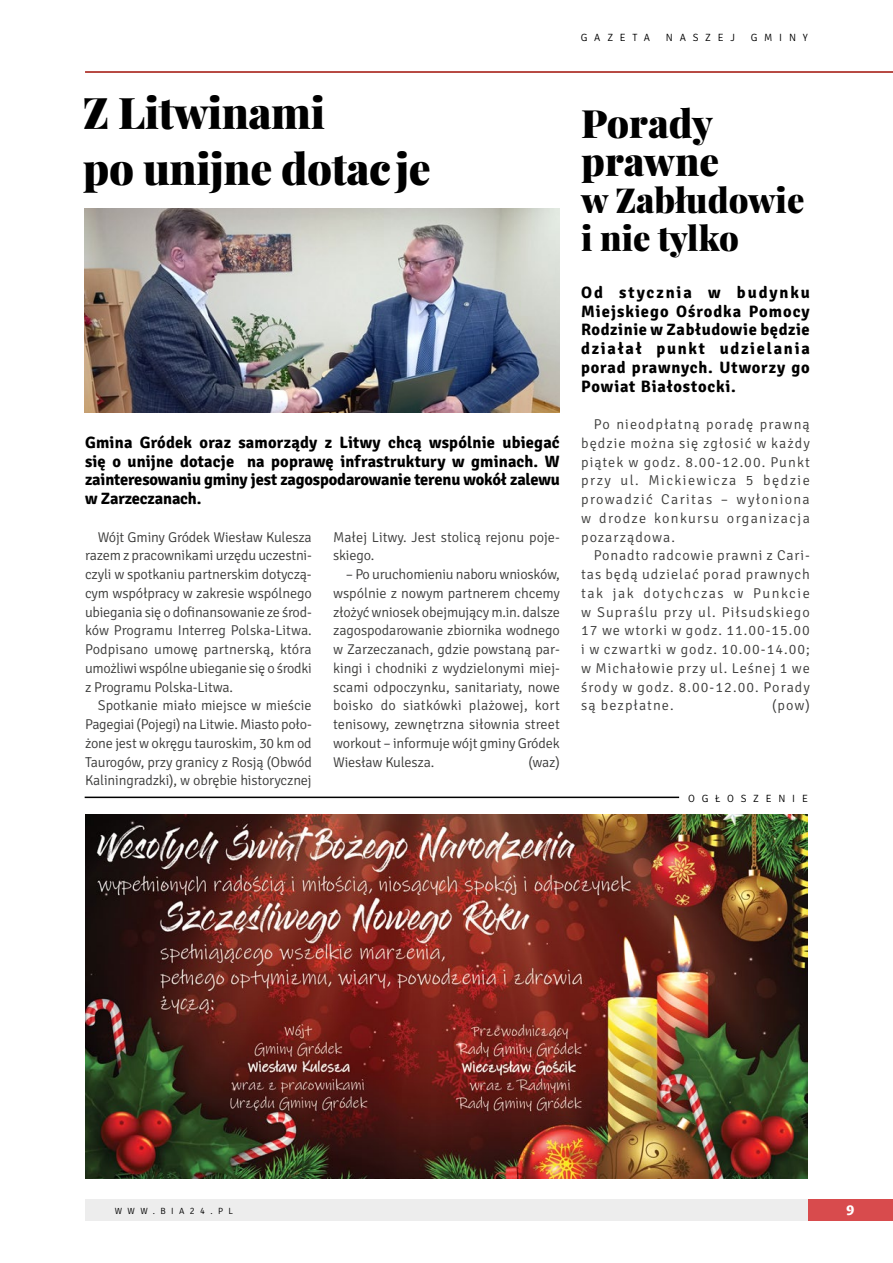
<style>
.page{position:relative;width:893px;height:1263px;background:#fff}
.page>*{position:absolute;margin:0;border:0;box-sizing:border-box;transform-origin:0 0}
.t1{font:900 43.5px/56.2px "Playfair Display";letter-spacing:-.01em;color:#000}
.t2{font:900 39px/37.5px "Playfair Display";color:#000}
.t3{font:900 34.5px/37.5px "Playfair Display";color:#000}
.t4{font:700 16.5px/18.8px "Signika";letter-spacing:.01em;color:#000;text-align:justify}
.t5{font:300 14.25px/18.8px "Signika";letter-spacing:.005em;color:#3c3c3b;text-align:justify}
.t6{font:800 13.5px "Costa Ptf";color:#fff}
.t7{font:300 10.5px "Signika";letter-spacing:.645em;color:#000}
.t8{font:300 9px "Signika";letter-spacing:.605em;color:#000}
</style>
<div class="page">
<div style="left:85px;top:1199px;width:750px;height:21px;background:#ededed"></div>
<div style="left:808px;top:1199px;width:85px;height:21px;background:#d84b4d"></div>
<hr style="left:85px;top:71px;width:808px;height:2px;background:#a11007">
<hr style="left:85px;top:797px;width:594px;height:1px;background:#000">
<img style="left:85px;top:209px;width:474px;height:203px">
<img style="left:85px;top:814px;width:723px;height:364px">
<p class="t7" style="left:581px;top:30px;width:71px">gazeta</p>
<p class="t7" style="left:666px;top:30px;width:71px">naszej</p>
<p class="t7" style="left:751px;top:30px;width:59px">gminy</p>
<h1 class="t1" style="left:83px;top:81px;width:349px">Z Litwinami<br>po unijne dotacje</h1>
<p class="t4" style="left:85px;top:432px;width:476px">Gmina Gródek oraz samorządy z Litwy chcą wspólnie ubiegać się o unijne dotacje na poprawę infrastruktury w gminach. W zainteresowaniu gminy jest zagospodarowanie terenu wokół zalewu w Zarzeczanach.</p>
<p class="t5" style="left:85px;top:526px;width:228px;text-indent:13px">Wójt Gminy Gródek Wiesław Kulesza razem z pracownikami urzędu uczestni&shy;czyli w spotkaniu partnerskim dotyczą&shy;cym współpracy w zakresie wspólnego ubiegania się o dofinansowanie ze środ&shy;ków Programu I nterreg Polska-Litwa.<br>Podpisano umowę partnerską, która umożliwi wspólne ubieganie się o środki z Programu Polska-Litwa.</p>
<p class="t5" style="left:85px;top:695px;width:228px;text-indent:13px">Spotkanie miało miejsce w mieście Pagegiai (Pojegi) na Litwie. Miasto poło&shy;żone jest w okręgu tauroskim, 30 km od Taurogów, przy granicy z Rosją (Obwód Kaliningradzki), w obrębie historycznej</p>
<p class="t5" style="left:333px;top:526px;width:228px">Małej Litwy. Jest stolicą rejonu poje&shy;skiego.</p>
<p class="t5" style="left:333px;top:564px;width:228px;text-indent:13px">– Po uruchomieniu naboru wniosków, wspólnie z nowym partnerem chcemy złożyć wniosek obejmujący m.in. dalsze zagospodarowanie zbiornika wodnego w Zarzeczanach, gdzie powstaną par&shy;kingi i chodniki z wydzielonymi miej&shy;scami odpoczynku, sanitariaty, nowe boisko do siatkówki plażowej, kort tenisowy, zewnętrzna siłownia street workout – informuje wójt gminy Gródek Wiesław Kulesza.</p>
<p class="t5" style="left:528px;top:751px;width:33px">(waz)</p>
<h2 class="t2" style="left:581px;top:102px;width:139px">Porady prawne</h2>
<h3 class="t3" style="left:581px;top:179px;width:225px">w Zabłudowie i nie tylko</h3>
<p class="t4" style="left:581px;top:282px;width:230px">Od stycznia w budynku Miejskiego Ośrodka Pomocy Rodzinie w Zabłudowie będzie działał punkt udzielania porad prawnych. Utworzy go Powiat Białostocki.</p>
<p class="t5" style="left:581px;top:414px;width:230px;text-indent:13px">Po nieodpłatną poradę prawną będzie można się zgłosić w każdy piątek w godz. 8.00-12.00. Punkt przy ul. Mickiewicza 5 będzie prowadzić Caritas – wyłoniona w drodze konkursu organizacja pozarządowa.</p>
<p class="t5" style="left:581px;top:545px;width:230px;text-indent:13px">Ponadto radcowie prawni z Cari&shy;tas będą udzielać porad prawnych tak jak dotychczas w Punkcie w Supraślu przy ul. Piłsudskiego 17 we wtorki w godz. 11.00-15.00 i w czwartki w godz. 10.00-14.00; w Michałowie przy ul. Leśnej 1 we środy w godz. 8.00-12.00. Porady są bezpłatne.</p>
<p class="t5" style="left:772px;top:695px;width:39px">(pow)</p>
<p class="t7" style="left:688px;top:791px;width:50px">o głos</p>
<p class="t7" style="left:753px;top:791px;width:56px">zenie</p>
<p class="t8" style="left:115px;top:1204px;width:120px">www.bia24.pl</p>
<p class="t6" style="left:846px;top:1202px;width:9px">9</p>
</div>
